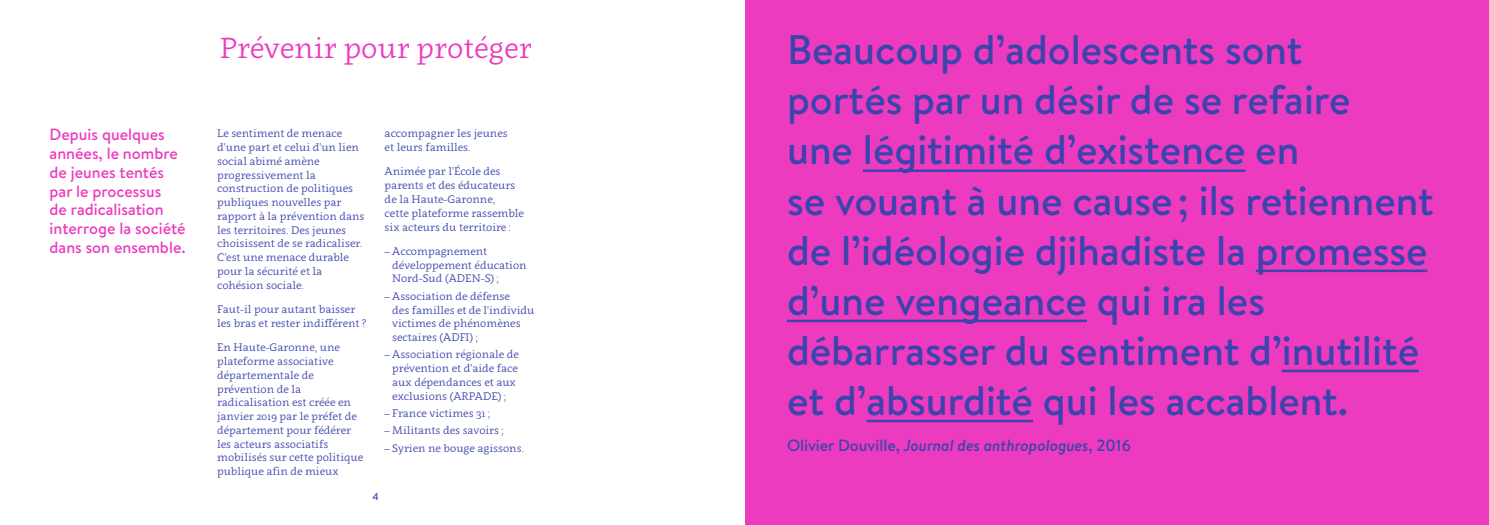
<style>
.page{position:relative;width:1489px;height:525px;background:#fff}
.page>*{position:absolute;margin:0;border:0;box-sizing:border-box;transform-origin:0 0}
.t1{font:500 41.25px/50px "Brandon Text";color:#3b44ac}
.t2{font:28.75px "Clavo";color:#ec3bbe}
.t3{font:500 16.25px/18.8px "Brandon Text";color:#ec3bbe}
.t4{font:italic 500 16.25px "Brandon Text";color:#3b44ac}
.t5{font:10.88px/13.8px "Clavo";color:#3b44ac}
.t6{font:500 10px "Brandon Text";color:#3b44ac}
.s1{font-style:normal}
</style>
<div class="page">
<div style="left:745px;top:0;width:743px;height:524px;background:#ec3bbe"></div>
<hr style="left:862px;top:169px;width:383px;height:3px;background:#3b44ac">
<hr style="left:1255px;top:269px;width:172px;height:3px;background:#3b44ac">
<hr style="left:787px;top:319px;width:299px;height:3px;background:#3b44ac">
<hr style="left:1281px;top:369px;width:137px;height:3px;background:#3b44ac">
<hr style="left:866px;top:419px;width:166px;height:3px;background:#3b44ac">
<h2 class="t2" style="left:220px;top:28px;width:313px">Prévenir pour protéger</h2>
<p class="t1" style="left:787px;top:24px;width:648px">Beaucoup d’adolescents sont<br>portés par un désir de se refaire<br>une légitimité d’existence en<br>se vouant à une cause; ils retiennent de l’idéologie djihadiste la promesse d’une vengeance qui ira les débarrasser du sentiment d’inutilité et d’absurdité qui les accablent.</p>
<h3 class="t4" style="left:787px;top:434px;width:345px"><span class="s1">Olivier Douville,</span> Journal des anthropologues<span class="s1">, 2016</span></h3>
<h3 class="t3" style="left:50px;top:125px;width:138px">Depuis quelques années, le nombre de jeunes tentés par le processus<br>de radicalisation interroge la société dans son ensemble.</h3>
<p class="t5" style="left:217px;top:126px;width:149px">Le sentiment de menace d’une part et celui d’un lien social abimé amène progressivement la construction de politiques publiques nouvelles par rapport à la prévention dans les territoires. Des jeunes choisissent de se radicaliser.<br>C’est une menace durable pour la sécurité et la cohésion sociale.</p>
<p class="t5" style="left:217px;top:302px;width:151px">Faut-il pour autant baisser les bras et rester indifférent ?</p>
<p class="t5" style="left:217px;top:340px;width:148px">En Haute-Garonne, une plateforme associative départementale de prévention de la radicalisation est créée en janvier 2019 par le préfet de département pour fédérer les acteurs associatifs mobilisés sur cette politique publique afin de mieux</p>
<p class="t5" style="left:384px;top:126px;width:125px">accompagner les jeunes et leurs familles.</p>
<p class="t5" style="left:384px;top:164px;width:141px">Animée par l’École des parents et des éducateurs de la Haute-Garonne,<br>cette plateforme rassemble six acteurs du territoire :</p>
<p class="t5" style="left:392px;top:244px;width:136px;text-indent:-8px">– Accompagnement développement éducation<br>Nord-Sud (ADEN-S) ;</p>
<p class="t5" style="left:392px;top:288px;width:144px;text-indent:-8px">– Association de défense<br>des familles et de l’individu victimes de phénomènes sectaires (ADFI) ;</p>
<p class="t5" style="left:392px;top:347px;width:128px;text-indent:-8px">– Association régionale de prévention et d’aide face aux dépendances et aux exclusions (ARPADE) ;</p>
<p class="t5" style="left:384px;top:405px;width:107px">– France victimes 31 ;</p>
<p class="t5" style="left:384px;top:423px;width:120px">– Militants des savoirs ;</p>
<p class="t5" style="left:384px;top:440px;width:141px">– Syrien ne bouge agissons.</p>
<p class="t6" style="left:372px;top:490px;width:8px">4</p>
</div>
